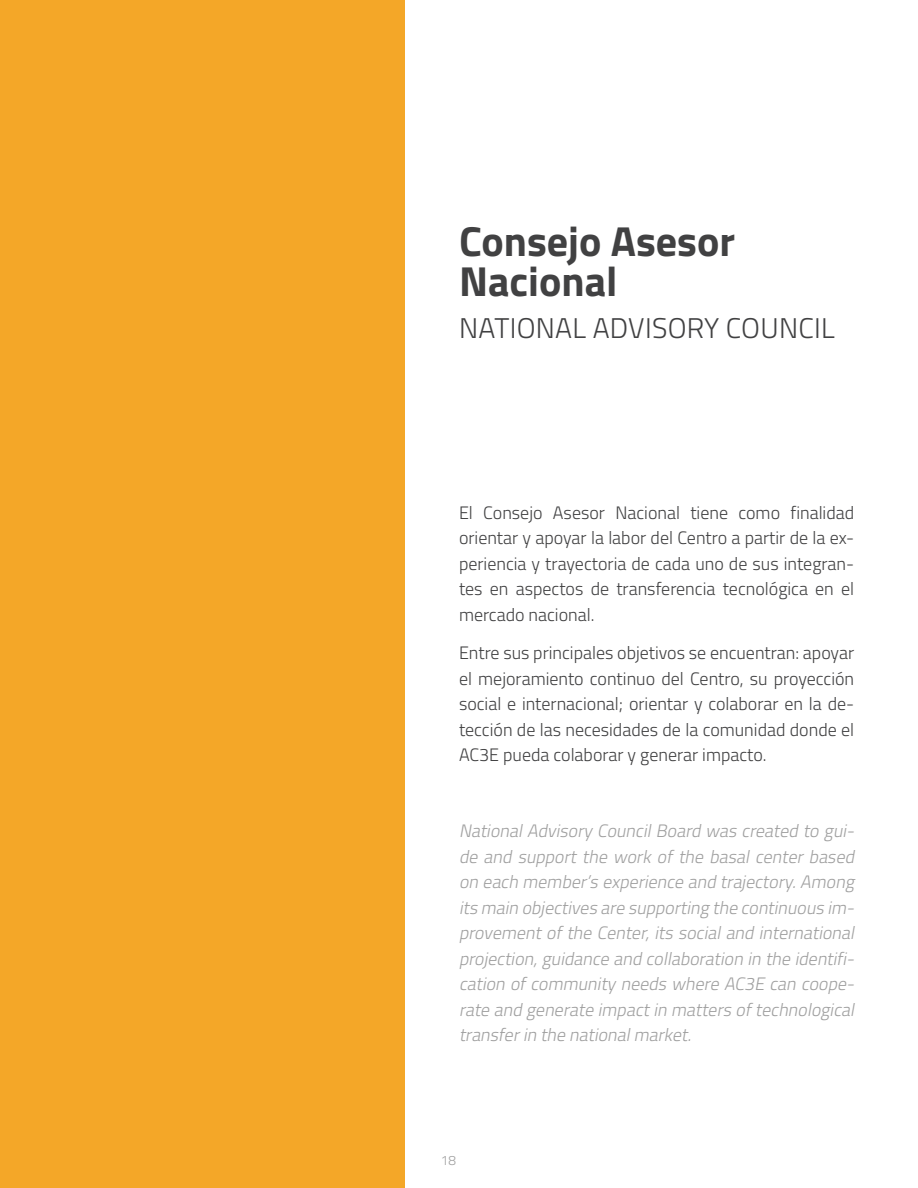
<style>
.page{position:relative;width:918px;height:1188px;background:#fff}
.page>*{position:absolute;margin:0;border:0;box-sizing:border-box;transform-origin:0 0}
.t1{font:700 42px/40.5px "Titillium Web";color:#414142}
.t2{font:300 28.5px "Titillium Web";letter-spacing:.01em;color:#414142}
.t3{font:300 18px/25.5px "Titillium Web";color:#414142;text-align:justify}
.t4{font:italic 300 18px/25.5px "Titillium Web";color:#a0a0a0;text-align:justify}
.t5{font:300 13.5px "Titillium Web";color:#a0a0a0}
</style>
<div class="page">
<div style="left:0;top:0;width:405px;height:1188px;background:#f4a728"></div>
<h1 class="t1" style="left:459px;top:218px;width:278px">Consejo Asesor<br>Nacional</h1>
<h2 class="t2" style="left:459px;top:307px;width:377px">NATIONAL ADVISORY COUNCIL</h2>
<p class="t3" style="left:459px;top:499px;width:397px">El Consejo Asesor Nacional tiene como finalidad orientar y apoyar la labor del Centro a partir de la ex&shy;periencia y trayectoria de cada uno de sus integran&shy;tes en aspectos de transferencia tecnológica en el mercado nacional.</p>
<p class="t3" style="left:459px;top:639px;width:397px">Entre sus principales objetivos se encuentran: apoyar el mejoramiento continuo del Centro, su proyección social e internacional; orientar y colaborar en la de&shy;tección de las necesidades de la comunidad donde el AC3E pueda colaborar y generar impacto.</p>
<p class="t4" style="left:459px;top:818px;width:401px">NationalAdvisory CouncilBoard was created to gui&shy;de and support the work of the basal center based on each member’s experience and trajectory.Among its main objectives are supporting the continuous im&shy;provementofthe Center,its socialand international projection,guidance and collaboration in the identifi&shy;cation ofcommunity needs where AC3E can coope&shy;rate and generate impactin matters oftechnological transferin the nationalmarket.</p>
<p class="t5" style="left:441px;top:1151px;width:17px">18</p>
</div>
